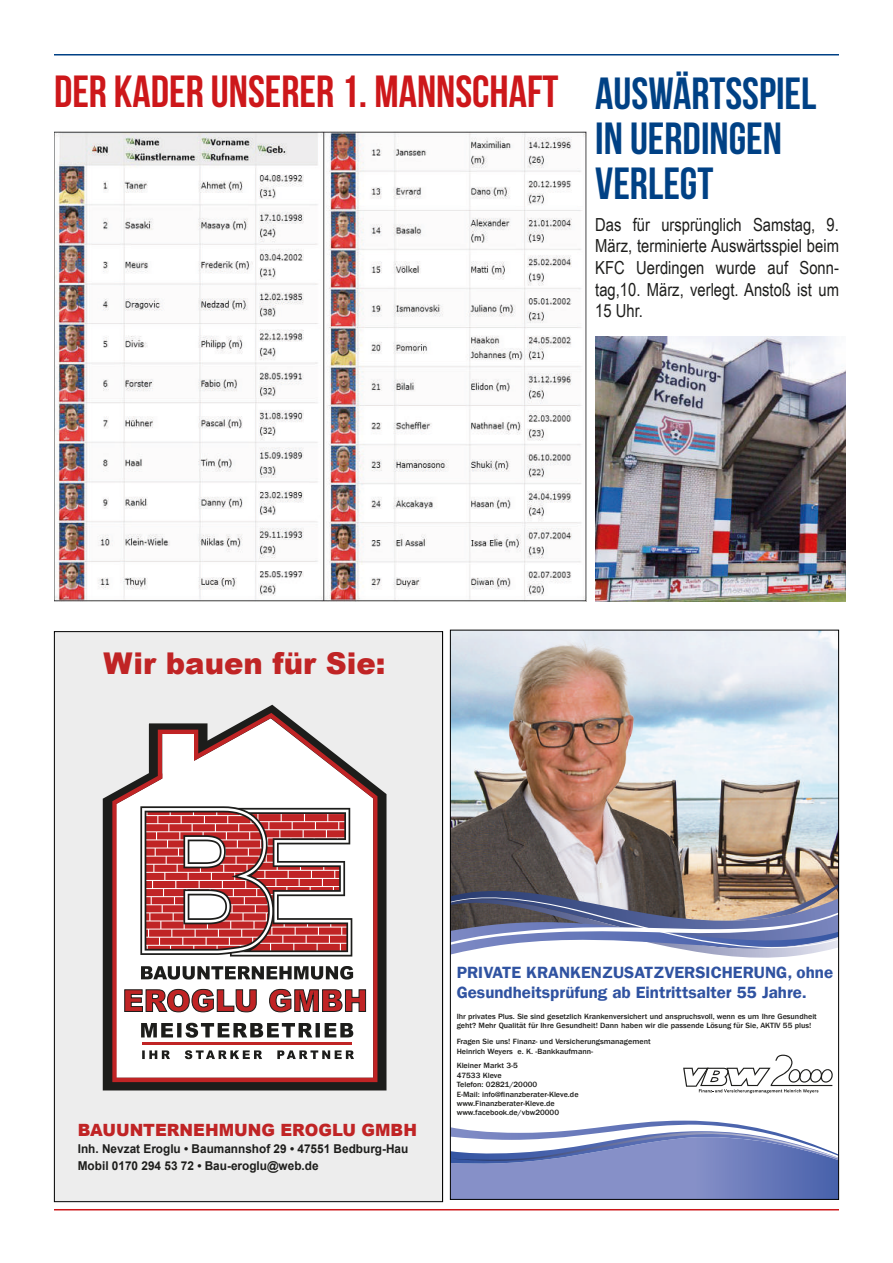
<style>
.page{position:relative;width:893px;height:1263px;background:#fff}
.page>*{position:absolute;margin:0;border:0;box-sizing:border-box;transform-origin:0 0}
.t1{font:700 45px/45.9px "Bebas Neue";color:#004185}
.t2{font:900 30px "Arial";color:#c02425}
.t3{font:18px/21.6px "Arial Narrow";color:#1d1d1b;text-align:justify}
.t4{font:900 16.95px "Arial";color:#c02425}
.t5{font:16.35px/19.6px "Franklin Gothic LT Pro Dm";color:#3053a1}
.t6{font:700 12.15px/17px "Arial";color:#1d1d1b}
.t7{font:500 7.8px/9.4px "Franklin Gothic LT Pro";color:#1d1d1b}
.s1{color:#cd171a}
</style>
<div class="page">
<hr style="left:54px;top:54px;width:785px;height:2px;background:#004185">
<hr style="left:54px;top:1209px;width:785px;height:1px;background:#cd171a">
<div style="left:56px;top:633px;width:385px;height:567px;background:#ededed"></div>
<svg style="left:103px;top:705px;width:283px;height:385px;background:#60605e"></svg>
<svg style="left:112px;top:713px;width:265px;height:369px"></svg>
<svg style="left:125px;top:989px;width:241px;height:23px"></svg>
<img style="left:452px;top:632px;width:385px;height:462px">
<svg style="left:452px;top:1120px;width:385px;height:78px"></svg>
<img style="left:54px;top:132px;width:532px;height:470px">
<img style="left:595px;top:337px;width:250px;height:265px">
<h1 class="t1" style="left:595px;top:68px;width:223px;text-indent:-541px"><span class="s1">DER KADER UNSERER 1. MANNSCHAFT</span> AUSWÄRTSSPIEL<br>IN UERDINGEN<br>VERLEGT</h1>
<h3 class="t3" style="left:595px;top:213px;width:245px">Das für ursprünglich Samstag, 9.<br>März, terminierte Auswärtsspiel beim KFC Uerdingen wurde auf Sonn&shy;tag,10. März, verlegt. Anstoß ist um 15 Uhr.</h3>
<h2 class="t2" style="left:104px;top:641px;width:284px">Wir bauen für Sie:</h2>
<h3 class="t4" style="left:78px;top:1118px;width:341px">BAUUNTERNEHMUNG EROGLU GMBH</h3>
<h3 class="t6" style="left:78px;top:1140px;width:332px">Inh. Nevzat Eroglu • Baumannshof 29 • 47551 Bedburg-Hau<br>Mobil 0170 294 53 72 • Bau-eroglu@web.de</h3>
<h3 class="t5" style="left:457px;top:963px;width:378px">PRIVATE KRANKENZUSATZVERSICHERUNG, ohne<br>Gesundheitsprüfung ab Eintrittsalter 55 Jahre.</h3>
<p class="t7" style="left:457px;top:1011px;width:362px">Ihr privates Plus. Sie sind gesetzlich Krankenversichert und anspruchsvoll, wenn es um Ihre Gesundheit geht? Mehr Qualität für Ihre Gesundheit! Dann haben wir die passende Lösung für Sie, AKTIV 55 plus!</p>
<p class="t7" style="left:457px;top:1037px;width:195px">Fragen Sie uns! Finanz- und Versicherungsmanagement<br>Heinrich Weyers e. K. -Bankkaufmann-</p>
<p class="t7" style="left:457px;top:1061px;width:123px">Kleiner Markt 3-5<br>47533 Kleve<br>Telefon: 02821/20000<br>E-Mail: info@finanzberater-Kleve.de www.Finanzberater-Kleve.de www.facebook.de/vbw20000</p>
</div>
